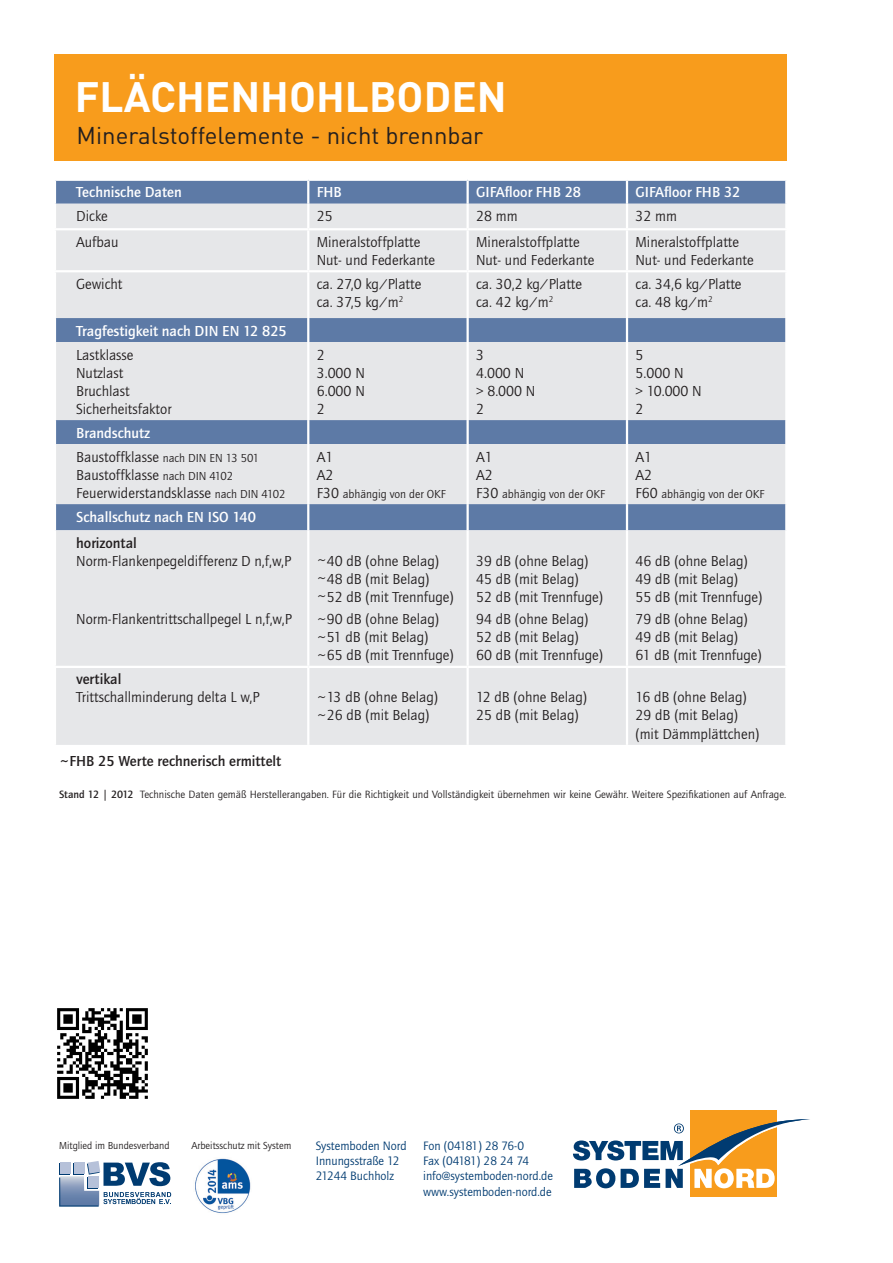
<style>
.page{position:relative;width:893px;height:1263px;background:#fff}
.page>*{position:absolute;margin:0;border:0;box-sizing:border-box;transform-origin:0 0}
.t1{font:700 42px "DIN";color:#fff}
.t2{font:24px "DIN";color:#231f20}
.t3{font:15px/18px "Quay Sans";color:#231f20}
.t4{font:500 15px "Quay Sans";color:#fff}
.t5{font:500 15px "Quay Sans";color:#231f20}
.t6{font:12.6px/15.1px "Quay Sans";color:#003b71}
.t7{font:12px "Quay Sans";color:#231f20}
.t8{font:10.95px "Quay Sans";color:#231f20}
.t9{font:10.5px "Quay Sans";color:#231f20}
.s1{font-weight:500;color:#fff}
.s2{font-size:12px}
.s3{font-size:15px}
.s4{font-weight:500}
</style>
<div class="page">
<div style="left:54px;top:54px;width:732px;height:106px;background:#f89c1c"></div>
<div style="left:690px;top:1110px;width:87px;height:86px;background:#f89c1c"></div>
<svg style="left:573px;top:1119px;width:237px;height:69px"></svg>
<div style="left:56px;top:181px;width:729px;height:23px;background:#5d7aa6"></div>
<svg style="left:56px;top:204px;width:729px;height:541px;background:#d3d8df"></svg>
<hr style="left:307px;top:668px;width:2px;height:77px;background:#fff">
<hr style="left:466px;top:668px;width:3px;height:77px;background:#fff">
<hr style="left:626px;top:668px;width:2px;height:77px;background:#fff">
<hr style="left:307px;top:181px;width:2px;height:23px;background:#fff">
<hr style="left:466px;top:181px;width:3px;height:23px;background:#fff">
<hr style="left:626px;top:181px;width:2px;height:23px;background:#fff">
<hr style="left:307px;top:204px;width:2px;height:24px;background:#fff">
<hr style="left:466px;top:204px;width:3px;height:24px;background:#fff">
<hr style="left:626px;top:204px;width:2px;height:24px;background:#fff">
<hr style="left:54px;top:228px;width:254px;height:2px;background:#fff">
<hr style="left:308px;top:228px;width:160px;height:2px;background:#fff">
<hr style="left:307px;top:230px;width:2px;height:40px;background:#fff">
<hr style="left:468px;top:228px;width:159px;height:2px;background:#fff">
<hr style="left:466px;top:230px;width:3px;height:40px;background:#fff">
<hr style="left:627px;top:228px;width:160px;height:2px;background:#fff">
<hr style="left:626px;top:230px;width:2px;height:40px;background:#fff">
<hr style="left:54px;top:270px;width:254px;height:2px;background:#fff">
<hr style="left:308px;top:270px;width:160px;height:2px;background:#fff">
<hr style="left:307px;top:272px;width:2px;height:46px;background:#fff">
<hr style="left:468px;top:270px;width:159px;height:2px;background:#fff">
<hr style="left:466px;top:272px;width:3px;height:46px;background:#fff">
<hr style="left:627px;top:270px;width:160px;height:2px;background:#fff">
<hr style="left:626px;top:272px;width:2px;height:46px;background:#fff">
<hr style="left:307px;top:318px;width:2px;height:24px;background:#fff">
<hr style="left:466px;top:318px;width:3px;height:24px;background:#fff">
<hr style="left:626px;top:318px;width:2px;height:24px;background:#fff">
<hr style="left:307px;top:342px;width:2px;height:78px;background:#fff">
<hr style="left:466px;top:342px;width:3px;height:78px;background:#fff">
<hr style="left:626px;top:342px;width:2px;height:78px;background:#fff">
<hr style="left:307px;top:420px;width:2px;height:24px;background:#fff">
<hr style="left:466px;top:420px;width:3px;height:24px;background:#fff">
<hr style="left:626px;top:420px;width:2px;height:24px;background:#fff">
<hr style="left:307px;top:444px;width:2px;height:60px;background:#fff">
<hr style="left:466px;top:444px;width:3px;height:60px;background:#fff">
<hr style="left:626px;top:444px;width:2px;height:60px;background:#fff">
<hr style="left:307px;top:504px;width:2px;height:26px;background:#fff">
<hr style="left:466px;top:504px;width:3px;height:26px;background:#fff">
<hr style="left:626px;top:504px;width:2px;height:26px;background:#fff">
<hr style="left:307px;top:530px;width:2px;height:136px;background:#fff">
<hr style="left:466px;top:530px;width:3px;height:136px;background:#fff">
<hr style="left:626px;top:530px;width:2px;height:136px;background:#fff">
<hr style="left:54px;top:666px;width:254px;height:2px;background:#fff">
<hr style="left:308px;top:666px;width:160px;height:2px;background:#fff">
<hr style="left:468px;top:666px;width:159px;height:2px;background:#fff">
<hr style="left:627px;top:666px;width:160px;height:2px;background:#fff">
<img style="left:57px;top:1008px;width:91px;height:91px">
<img style="left:195px;top:1158px;width:56px;height:56px">
<svg style="left:59px;top:1161px;width:112px;height:45px"></svg>
<h1 class="t1" style="left:75px;top:69px;width:321px">FLÄCHENHOHLBOD</h1>
<h1 class="t1" style="left:451px;top:69px;width:50px">EN</h1>
<h2 class="t2" style="left:77px;top:120px;width:408px">Mineralstoffelemente - nicht brennbar</h2>
<p class="t4" style="left:76px;top:184px;width:107px">Technische Daten</p>
<p class="t4" style="left:317px;top:184px;width:26px">FHB</p>
<p class="t4" style="left:476px;top:184px;width:106px">GIFAfloor FHB 28</p>
<p class="t4" style="left:635px;top:184px;width:106px">GIFAfloor FHB 32</p>
<p class="t3" style="left:76px;top:208px;width:33px">Dicke</p>
<p class="t3" style="left:317px;top:208px;width:17px">25</p>
<p class="t3" style="left:476px;top:208px;width:43px">28 mm</p>
<p class="t3" style="left:635px;top:208px;width:43px">32 mm</p>
<p class="t3" style="left:76px;top:233px;width:44px">Aufbau</p>
<p class="t3" style="left:317px;top:233px;width:120px">Mineralstoffplatte<br>Nut- und Federkante</p>
<p class="t3" style="left:476px;top:233px;width:120px">Mineralstoffplatte<br>Nut- und Federkante</p>
<p class="t3" style="left:635px;top:233px;width:120px">Mineralstoffplatte<br>Nut- und Federkante</p>
<p class="t3" style="left:76px;top:275px;width:48px">Gewicht</p>
<p class="t3" style="left:317px;top:275px;width:106px">ca. 27,0 kg/Platte ca. 37,5 kg/m<sup>2</sup></p>
<p class="t3" style="left:476px;top:275px;width:108px">ca. 30,2 kg/Platte ca. 42 kg/m<sup>2</sup></p>
<p class="t3" style="left:635px;top:275px;width:108px">ca. 34,6 kg/Platte ca. 48 kg/m<sup>2</sup></p>
<p class="t4" style="left:76px;top:322px;width:212px">Tragfestigkeit nach DIN EN 12 825</p>
<p class="t3" style="left:76px;top:346px;width:97px">Lastklasse<br>Nutzlast<br>Bruchlast<br>Sicherheitsfaktor</p>
<p class="t3" style="left:317px;top:346px;width:50px">2<br>3.000 N<br>6.000 N<br>2</p>
<p class="t3" style="left:476px;top:346px;width:61px">3<br>4.000 N &gt; 8.000 N<br>2</p>
<p class="t3" style="left:635px;top:346px;width:68px">5<br>5.000 N<br>&gt; 10.000 N<br>2</p>
<p class="t3" style="left:76px;top:421px;width:184px;line-height:24px"><span class="s1">Brandschutz<br></span>Baustoffklasse <span class="s2">nach DIN EN 13 501</span></p>
<p class="t3" style="left:76px;top:466px;width:211px">Baustoffklasse <span class="s2">nach DIN 4102<br></span>Feuerwiderstandsklasse <span class="s2">nach DIN 4102</span></p>
<p class="t3" style="left:317px;top:448px;width:18px">A1<br>A2</p>
<p class="t7" style="left:317px;top:487px;width:131px"><span class="s3">F30</span> abhängig von der OKF</p>
<p class="t3" style="left:476px;top:448px;width:18px">A1<br>A2</p>
<p class="t7" style="left:476px;top:487px;width:131px"><span class="s3">F30</span> abhängig von der OKF</p>
<p class="t3" style="left:635px;top:448px;width:18px">A1<br>A2</p>
<p class="t7" style="left:635px;top:487px;width:131px"><span class="s3">F60</span> abhängig von der OKF</p>
<p class="t4" style="left:76px;top:508px;width:181px">Schallschutz nach EN ISO 140</p>
<p class="t5" style="left:76px;top:534px;width:62px">horizontal</p>
<p class="t3" style="left:76px;top:552px;width:217px">Norm-Flankenpegeldifferenz D n,f,w,P</p>
<p class="t3" style="left:76px;top:611px;width:217px">Norm-Flankentrittschallpegel L n,f,w,P</p>
<p class="t3" style="left:317px;top:552px;width:138px">~40 dB (ohne Belag) ~48 dB (mit Belag) ~52 dB (mit Trennfuge)</p>
<p class="t3" style="left:317px;top:611px;width:138px">~90 dB (ohne Belag) ~51 dB (mit Belag) ~65 dB (mit Trennfuge)</p>
<p class="t3" style="left:476px;top:552px;width:128px">39 dB (ohne Belag)<br>45 dB (mit Belag)<br>52 dB (mit Trennfuge)</p>
<p class="t3" style="left:476px;top:611px;width:128px">94 dB (ohne Belag)<br>52 dB (mit Belag)<br>60 dB (mit Trennfuge)</p>
<p class="t3" style="left:635px;top:552px;width:128px">46 dB (ohne Belag)<br>49 dB (mit Belag)<br>55 dB (mit Trennfuge)</p>
<p class="t3" style="left:635px;top:611px;width:128px">79 dB (ohne Belag)<br>49 dB (mit Belag)<br>61 dB (mit Trennfuge)</p>
<p class="t5" style="left:76px;top:671px;width:47px">vertikal</p>
<p class="t3" style="left:76px;top:689px;width:185px">Trittschallminderung delta L w,P</p>
<p class="t3" style="left:317px;top:689px;width:123px">~13 dB (ohne Belag) ~26 dB (mit Belag)</p>
<p class="t3" style="left:476px;top:689px;width:112px">12 dB (ohne Belag)<br>25 dB (mit Belag)</p>
<p class="t3" style="left:635px;top:689px;width:125px">16 dB (ohne Belag)<br>29 dB (mit Belag) (mit Dämmplättchen)</p>
<p class="t5" style="left:60px;top:753px;width:223px">~FHB 25 Werte rechnerisch ermittelt</p>
<p class="t8" style="left:59px;top:788px;width:729px"><span class="s4">Stand 12 | 2012</span> Technische Daten gemäß Herstellerangaben. Für die Richtigkeit und Vollständigkeit übernehmen wir keine Gewähr. Weitere Spezifikationen auf Anfrage.</p>
<p class="t9" style="left:59px;top:1139px;width:112px">Mitglied im Bundesverband</p>
<p class="t9" style="left:191px;top:1140px;width:101px">Arbeitsschutz mit System</p>
<p class="t6" style="left:316px;top:1139px;width:92px">Systemboden Nord<br>Innungsstraße 12<br>21244 Buchholz</p>
<p class="t6" style="left:423px;top:1139px;width:131px">Fon (04181) 28 76-0<br>Fax (04181) 28 24 74 info@systemboden-nord.de www.systemboden-nord.de</p>
</div>
